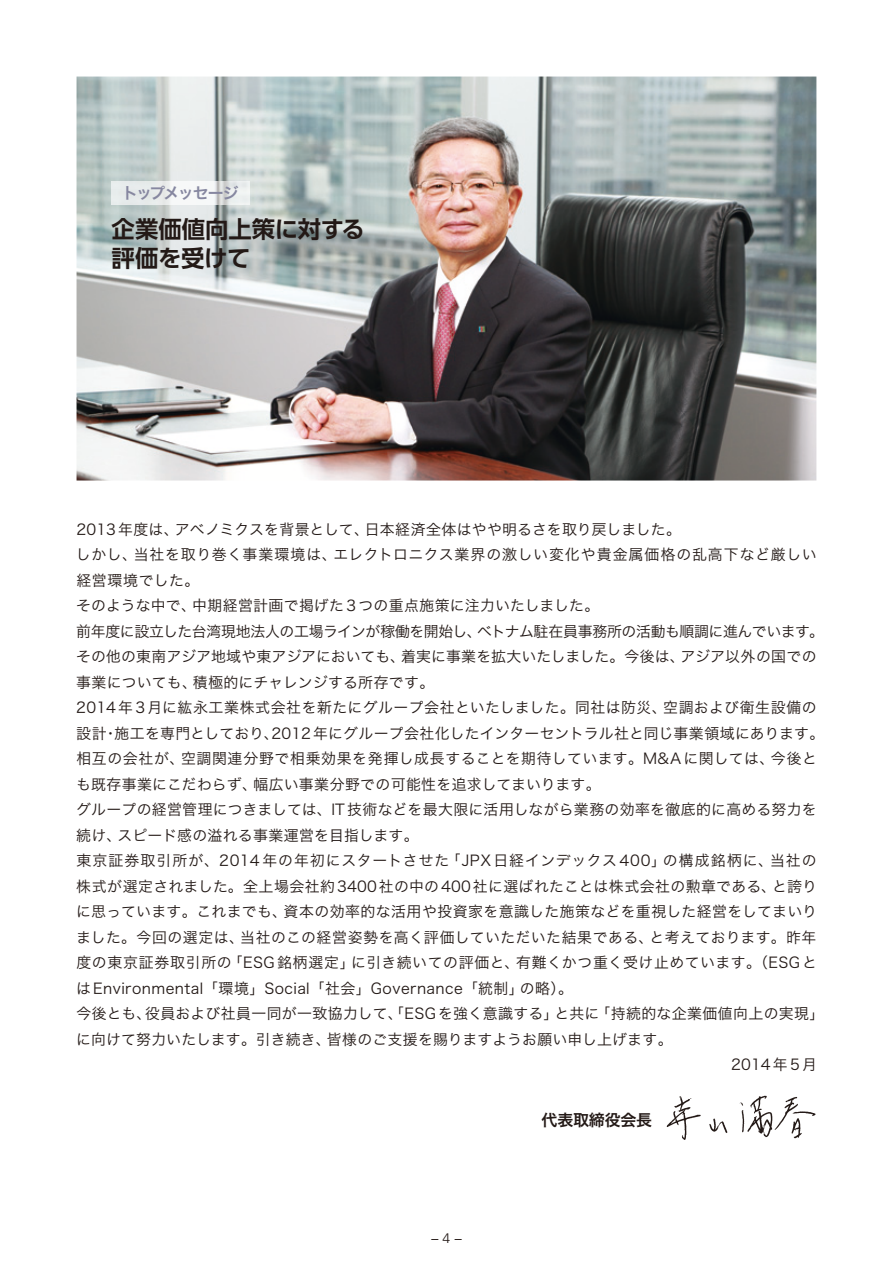
<style>
.page{position:relative;width:893px;height:1263px;background:#fff}
.page>*{position:absolute;margin:0;border:0;box-sizing:border-box;transform-origin:0 0}
.t1{font:23.4px/29.7px "UD Shin Go Pro De Bold 90 pv RKSJ H";letter-spacing:-.015em;color:#231916}
.t2{font:15.9px "Hira Kaku Pro W6 90 pv RKSJ H";letter-spacing:-.1em;color:#8687a0}
.t3{font:15.9px "Hira Kaku Pro W6 90 pv RKSJ H";letter-spacing:-.01em;color:#231916}
.t4{font:14.85px "Hira Kaku Pro W3 90 pv RKSJ H";letter-spacing:.025em;color:#231916}
.t5{font:14.85px "Hira Kaku Pro W3 90 pv RKSJ H";letter-spacing:-.03em;color:#231916}
.t6{font:14.85px "Hira Kaku Pro W3 90 pv RKSJ H";letter-spacing:.06em;color:#231916}
.t7{font:14.85px "Hira Kaku Pro W3 90 pv RKSJ H";letter-spacing:.005em;color:#231916}
.t8{font:14.85px "Hira Kaku Pro W3 90 pv RKSJ H";letter-spacing:.055em;color:#231916}
.t9{font:14.85px "Hira Kaku Pro W3 90 pv RKSJ H";letter-spacing:.045em;color:#231916}
.t10{font:14.85px "Hira Kaku Pro W3 90 pv RKSJ H";letter-spacing:.085em;color:#231916}
.t11{font:300 13.8px "Frutiger";color:#231916}
</style>
<div class="page">
<img style="left:77px;top:77px;width:739px;height:403px">
<img style="left:666px;top:1095px;width:150px;height:45px">
<img style="left:111px;top:181px;width:139px;height:23px">
<p class="t2" style="left:122px;top:178px;width:118px">トップメッセージ</p>
<h1 class="t1" style="left:112px;top:213px;width:255px">企業価値向上策に対する評価を受けて</h1>
<p class="t4" style="left:76px;top:516px;width:606px">2013年度は、アベノミクスを背景として、日本経済全体はやや明るさを取り戻しました。</p>
<p class="t8" style="left:76px;top:541px;width:742px">しかし、当社を取り巻く事業環境は、エレクトロニクス業界の激しい変化や貴金属価格の乱高下など厳しい</p>
<p class="t9" style="left:76px;top:567px;width:125px">経営環境でした。</p>
<p class="t4" style="left:76px;top:592px;width:524px">そのような中で、中期経営計画で掲げた３つの重点施策に注力いたしました。</p>
<p class="t5" style="left:76px;top:618px;width:749px">前年度に設立した台湾現地法人の工場ラインが稼働を開始し、ベトナム駐在員事務所の活動も順調に進んでいます。</p>
<p class="t7" style="left:76px;top:643px;width:742px">その他の東南アジア地域や東アジアにおいても、着実に事業を拡大いたしました。今後は、アジア以外の国での</p>
<p class="t4" style="left:76px;top:669px;width:359px">事業についても、積極的にチャレンジする所存です。</p>
<p class="t4" style="left:76px;top:694px;width:742px">2014年3月に紘永工業株式会社を新たにグループ会社といたしました。同社は防災、空調および衛生設備の</p>
<p class="t4" style="left:76px;top:720px;width:749px">設計・施工を専門としており、2012年にグループ会社化したインターセントラル社と同じ事業領域にあります。</p>
<p class="t4" style="left:76px;top:745px;width:742px">相互の会社が、空調関連分野で相乗効果を発揮し成長することを期待しています。M&amp;Aに関しては、今後と</p>
<p class="t4" style="left:76px;top:771px;width:526px">も既存事業にこだわらず、幅広い事業分野での可能性を追求してまいります。</p>
<p class="t4" style="left:76px;top:796px;width:742px">グループの経営管理につきましては、IT技術などを最大限に活用しながら業務の効率を徹底的に高める努力を</p>
<p class="t4" style="left:76px;top:822px;width:344px">続け、スピード感の溢れる事業運営を目指します。</p>
<p class="t6" style="left:76px;top:847px;width:742px">東京証券取引所が、2014年の年初にスタートさせた「JPX日経インデックス400」の構成銘柄に、当社の</p>
<p class="t4" style="left:76px;top:873px;width:742px">株式が選定されました。全上場会社約3400社の中の400社に選ばれたことは株式会社の勲章である、と誇り</p>
<p class="t4" style="left:76px;top:898px;width:742px">に思っています。これまでも、資本の効率的な活用や投資家を意識した施策などを重視した経営をしてまいり</p>
<p class="t4" style="left:76px;top:924px;width:742px">ました。今回の選定は、当社のこの経営姿勢を高く評価していただいた結果である、と考えております。昨年</p>
<p class="t4" style="left:76px;top:950px;width:742px">度の東京証券取引所の「ESG銘柄選定」に引き続いての評価と、有難くかつ重く受け止めています。（ESGと</p>
<p class="t4" style="left:76px;top:975px;width:498px">はEnvironmental「環境」Social「社会」Governance「統制」の略）。</p>
<p class="t4" style="left:76px;top:1001px;width:749px">今後とも、役員および社員一同が一致協力して、「ESGを強く意識する」と共に「持続的な企業価値向上の実現」</p>
<p class="t4" style="left:76px;top:1026px;width:598px">に向けて努力いたします。引き続き、皆様のご支援を賜りますようお願い申し上げます。</p>
<p class="t10" style="left:731px;top:1052px;width:87px">2014年5月</p>
<p class="t11" style="left:431px;top:1231px;width:33px">− 4 −</p>
<p class="t3" style="left:542px;top:1106px;width:112px">代表取締役会長</p>
</div>
